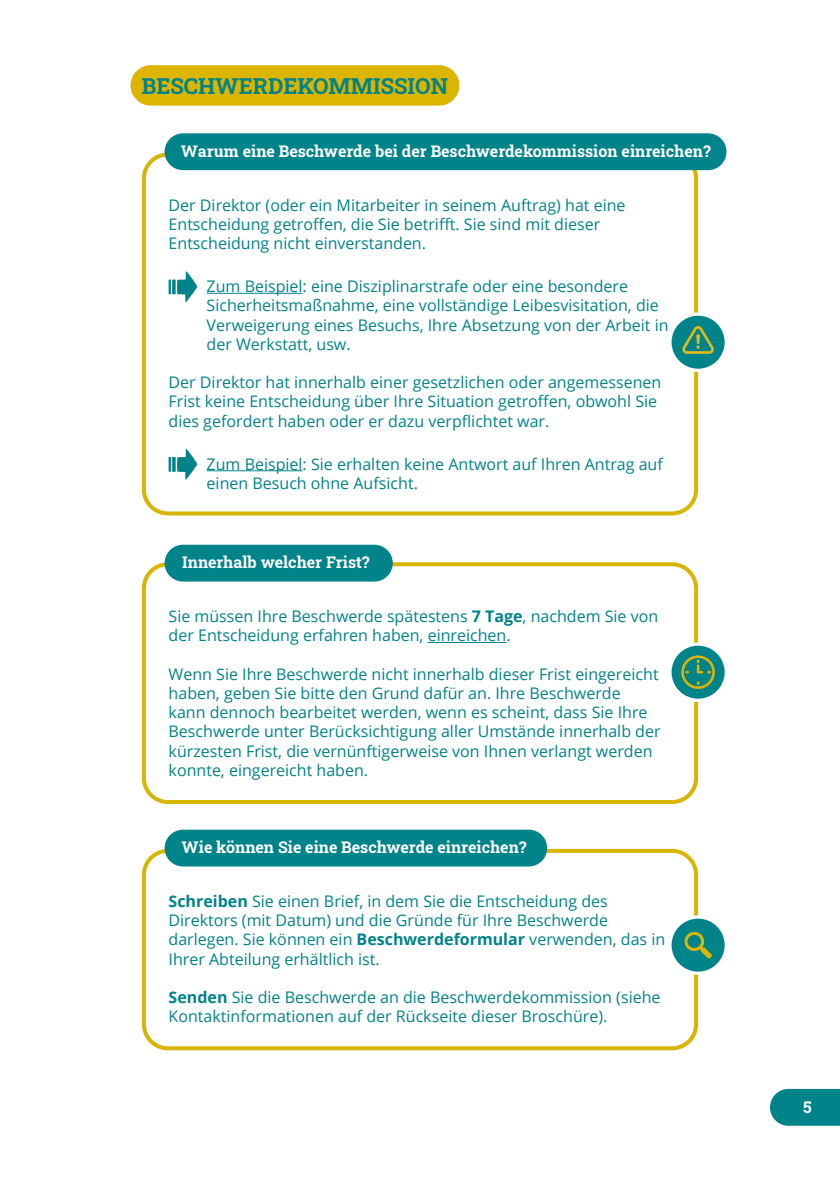
<style>
.page{position:relative;width:840px;height:1191px;background:#fff}
.page>*{position:absolute;margin:0;border:0;box-sizing:border-box;transform-origin:0 0}
.t1{font:700 22px "Roboto Slab";color:#008389}
.t2{font:16px/19.2px "Open Sans";color:#008389}
.t3{font:700 16px "Roboto Slab";color:#fff}
.s1{font-weight:700}
</style>
<div class="page">
<div style="left:770px;top:1089px;width:69px;height:36px;background:#008389"></div>
<div style="left:130px;top:65px;width:329px;height:41px;background:#dcb500;border-radius:20px"></div>
<hr style="left:206px;top:293px;width:96px;height:1px;background:#008389">
<hr style="left:206px;top:470px;width:96px;height:1px;background:#008389">
<hr style="left:168px;top:279px;width:3px;height:15px;background:#008389">
<svg style="left:177px;top:271px;width:20px;height:31px"></svg>
<hr style="left:172px;top:279px;width:3px;height:15px;background:#008389">
<hr style="left:168px;top:457px;width:3px;height:15px;background:#008389">
<svg style="left:177px;top:449px;width:20px;height:30px"></svg>
<hr style="left:172px;top:457px;width:3px;height:15px;background:#008389">
<div style="left:142px;top:152px;width:555px;height:363px;border:4px solid #d8b500;border-radius:24px"></div>
<div style="left:164px;top:133px;width:562px;height:37px;background:#008389;border-radius:18px"></div>
<svg style="left:669px;top:314px;width:56px;height:56px"></svg>
<div style="left:668px;top:312px;width:59px;height:60px;border:3px solid #fff;border-radius:50%"></div>
<svg style="left:681px;top:326px;width:32px;height:28px"></svg>
<hr style="left:427px;top:642px;width:79px;height:1px;background:#008389">
<div style="left:142px;top:562px;width:555px;height:242px;border:4px solid #d8b500;border-radius:24px"></div>
<div style="left:164px;top:545px;width:228px;height:36px;background:#008389;border-radius:18px"></div>
<svg style="left:669px;top:644px;width:56px;height:56px"></svg>
<div style="left:668px;top:642px;width:59px;height:60px;border:3px solid #fff;border-radius:50%"></div>
<svg style="left:681px;top:655px;width:33px;height:34px"></svg>
<div style="left:142px;top:849px;width:555px;height:201px;border:4px solid #d8b500;border-radius:24px"></div>
<div style="left:164px;top:829px;width:383px;height:37px;background:#008389;border-radius:18px"></div>
<div style="left:669px;top:917px;width:56px;height:56px;background:#008389;border-radius:50%"></div>
<div style="left:668px;top:915px;width:59px;height:59px;border:3px solid #fff;border-radius:50%"></div>
<svg style="left:684px;top:932px;width:27px;height:26px"></svg>
<h1 class="t1" style="left:142px;top:71px;width:307px">BESCHWERDEKOMMISSION</h1>
<p class="t3" style="left:181px;top:140px;width:531px">Warum eine Beschwerde bei der Beschwerdekommission einreichen?</p>
<p class="t2" style="left:168px;top:195px;width:458px">Der Direktor (oder ein Mitarbeiter in seinem Auftrag) hat eine<br>Entscheidung getroffen, die Sie betrifft. Sie sind mit dieser<br>Entscheidung nicht einverstanden.</p>
<p class="t2" style="left:206px;top:276px;width:463px">Zum Beispiel: eine Disziplinarstrafe oder eine besondere Sicherheitsmaßnahme, eine vollständige Leibesvisitation, die Verweigerung eines Besuchs, Ihre Absetzung von der Arbeit in der Werkstatt, usw.</p>
<p class="t2" style="left:168px;top:372px;width:494px">Der Direktor hat innerhalb einer gesetzlichen oder angemessenen<br>Frist keine Entscheidung über Ihre Situation getroffen, obwohl Sie dies gefordert haben oder er dazu verpflichtet war.</p>
<p class="t2" style="left:206px;top:454px;width:457px">Zum Beispiel: Sie erhalten keine Antwort auf Ihren Antrag auf einen Besuch ohne Aufsicht.</p>
<p class="t3" style="left:182px;top:551px;width:189px">Innerhalb welcher Frist?</p>
<p class="t2" style="left:168px;top:606px;width:491px">Sie müssen Ihre Beschwerde spätestens <span class="s1">7 Tage</span>, nachdem Sie von der Entscheidung erfahren haben, einreichen.</p>
<p class="t2" style="left:168px;top:664px;width:493px">Wenn Sie Ihre Beschwerde nicht innerhalb dieser Frist eingereicht haben, geben Sie bitte den Grund dafür an. Ihre Beschwerde kann dennoch bearbeitet werden, wenn es scheint, dass Sie Ihre Beschwerde unter Berücksichtigung aller Umstände innerhalb der kürzesten Frist, die vernünftigerweise von Ihnen verlangt werden konnte, eingereicht haben.</p>
<p class="t3" style="left:181px;top:836px;width:346px">Wie können Sie eine Beschwerde einreichen?</p>
<p class="t2" style="left:168px;top:891px;width:498px"><span class="s1">Schreiben</span> Sie einen Brief, in dem Sie die Entscheidung des Direktors (mit Datum) und die Gründe für Ihre Beschwerde darlegen. Sie können ein <span class="s1">Beschwerdeformular</span> verwenden, das in Ihrer Abteilung erhältlich ist.</p>
<p class="t2" style="left:168px;top:987px;width:493px"><span class="s1">Senden</span> Sie die Beschwerde an die Beschwerdekommission (siehe<br>Kontaktinformationen auf der Rückseite dieser Broschüre).</p>
<p class="t3" style="left:802px;top:1095px;width:10px">5</p>
</div>
